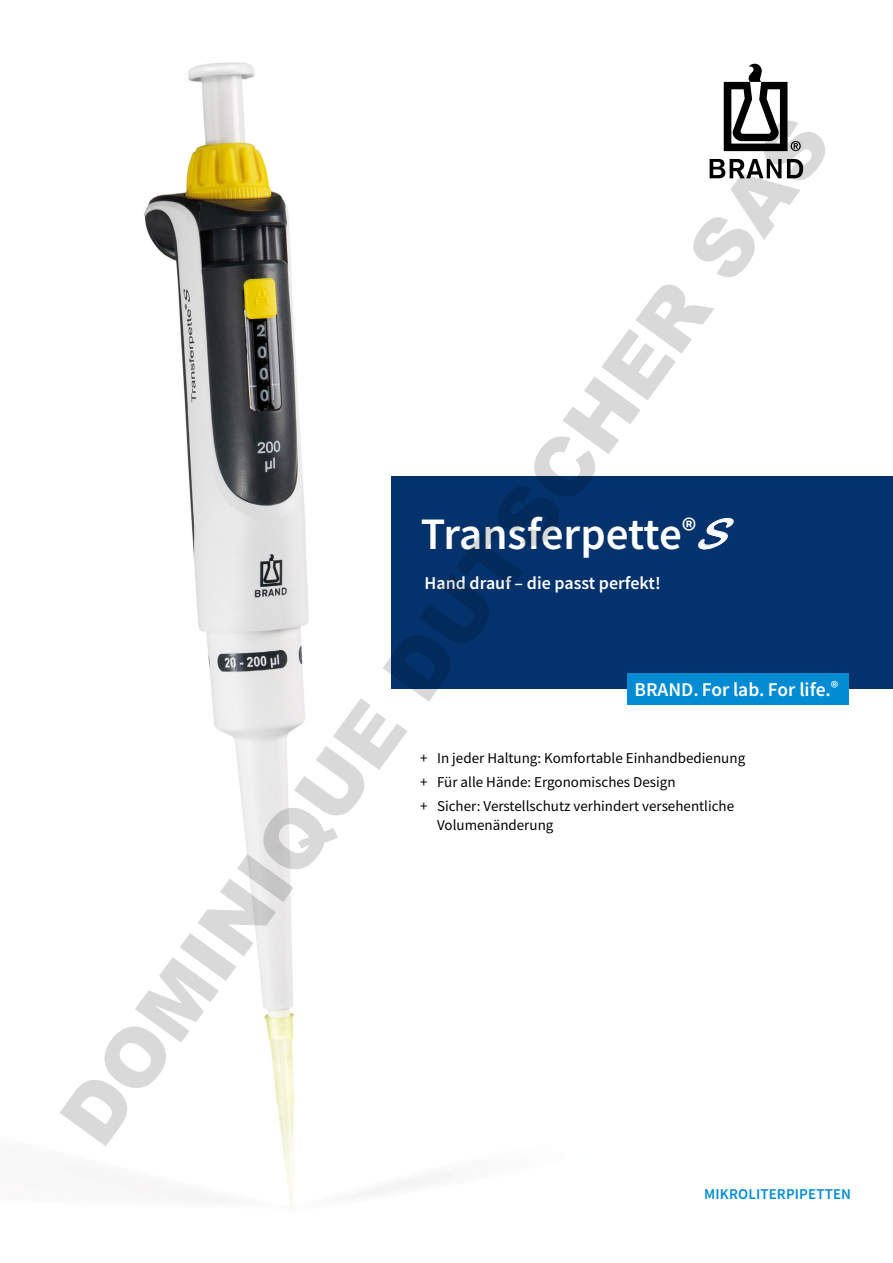
<style>
.page{position:relative;width:893px;height:1263px;background:#fff}
.page>*{position:absolute;margin:0;border:0;box-sizing:border-box;transform-origin:0 0}
.t1{font:900 79.8px "Arial";color:rgb(0 0 0/.15)}
.t2{font:600 45px "Source Sans Pro";letter-spacing:-.005em;color:#fff}
.t3{font:600 19.5px "Source Sans Pro";color:#fff}
.t4{font:600 18px "Source Sans Pro";color:#fff}
.t5{font:15px/23.7px "Source Sans Pro";color:#000}
.t6{font:600 15px "Source Sans Pro";letter-spacing:.01em;color:#008bd2}
.s1{font-family:"Blacklight D";font-weight:400;font-style:italic}
.s2{font-size:17.1px}
</style>
<div class="page">
<img style="left:144px;top:62px;width:301px;height:1147px">
<svg style="left:787px;top:159px;width:16px;height:19px"></svg>
<svg style="left:710px;top:159px;width:71px;height:19px"></svg>
<svg style="left:724px;top:64px;width:77px;height:87px"></svg>
<div style="left:391px;top:476px;width:502px;height:213px;background:#03326c"></div>
<div style="left:627px;top:674px;width:221px;height:31px;background:#008bd2"></div>
<h1 class="t1" style="left:32px;top:1100px;width:1247px;rotate:-54deg">DOMINIQUE DUTSCHER SAS</h1>
<h2 class="t2" style="left:421px;top:504px;width:319px">Transferpette<sup>®</sup><span class="s1">S</span></h2>
<p class="t4" style="left:425px;top:571px;width:238px">Hand drauf – die passt perfekt!</p>
<h3 class="t3" style="left:634px;top:676px;width:206px">BRAND. For lab. For life.<span class="s2">®</span></h3>
<p class="t5" style="left:420px;top:746px;width:327px">+ In jeder Haltung: Komfortable Einhandbedienung + Für alle Hände: Ergonomisches Design<br>+ Sicher: Verstellschutz verhindert versehentliche</p>
<p class="t5" style="left:437px;top:813px;width:118px">Volumenänderung</p>
<p class="t6" style="left:704px;top:1184px;width:148px">MIKROLITERPIPETTEN</p>
</div>
